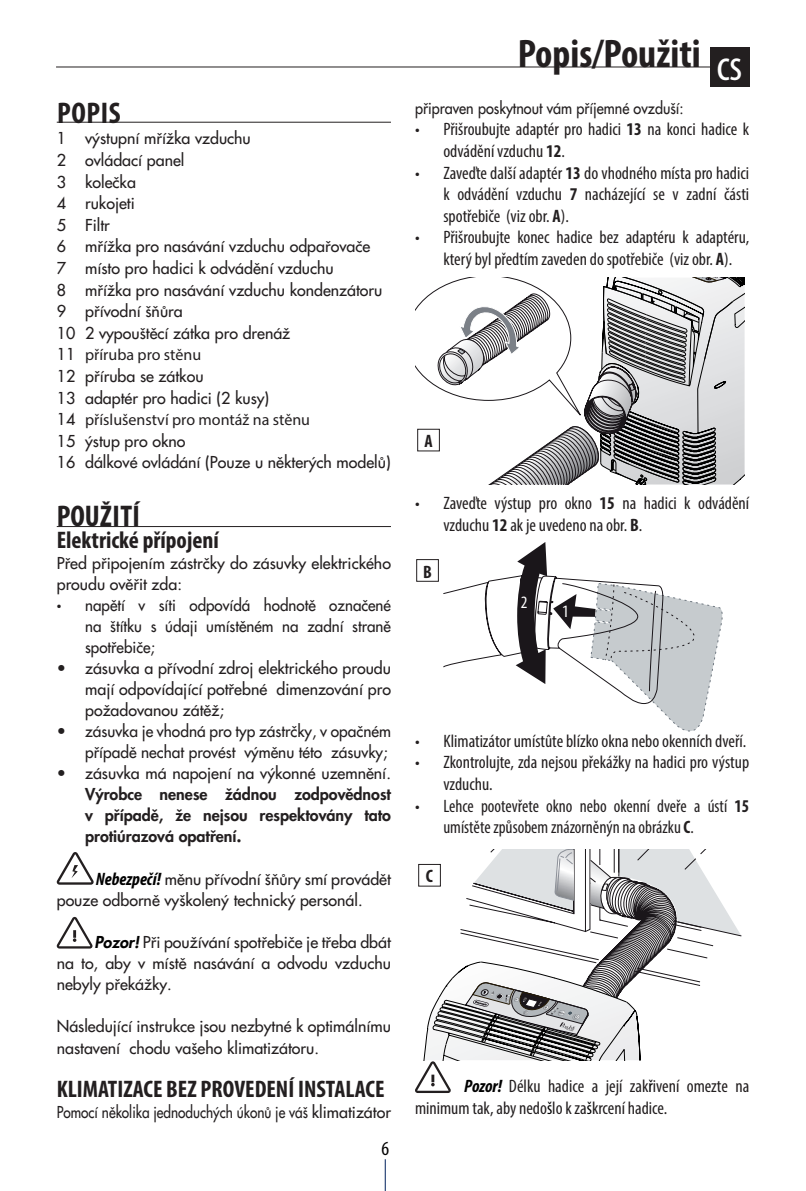
<style>
.page{position:relative;width:806px;height:1191px;background:#fff}
.page>*{position:absolute;margin:0;border:0;box-sizing:border-box;transform-origin:0 0}
.t1{font:condensed 44px "Myriad Pro";color:#fff}
.t2{font:700 condensed 40px "Myriad Pro";color:#231f20}
.t3{font:700 condensed 30px "Myriad Pro";letter-spacing:.02em;color:#231f20}
.t4{font:700 condensed 24px "Myriad Pro";color:#231f20}
.t5{font:condensed 20px "Myriad Pro";color:#000}
.t6{font:condensed 18px/21.6px "Myriad Pro";color:#231f20}
.t7{font:700 condensed 18px "Myriad Pro";color:#231f20}
.t8{font:condensed 17.4px "Myriad Pro";color:#fff}
.t9{font:500 16px/21px "Futura CE";color:#231f20}
.t10{font:800 16px/21.2px "Futura CE";color:#231f20;text-align:justify}
.t11{font:500 16px/21px "Futura CE";color:#231f20;text-align:justify;scale:.95 1}
.t12{font:16px "Myriad Pro";color:#231f20}
.t13{font:500 16px "Futura CE";color:#231f20;scale:.85 1}
.t14{font:500 16px "Futura CE";color:#231f20;scale:.9 1}
.s1{font-family:"Futura CE";font-weight:500}
.s2{font-family:"Myriad Pro";font-weight:400;font-stretch:condensed;font-size:18px}
.s3{font-weight:500}
.s4{font-size:18px}
.s5{font-family:"Myriad Pro";font-weight:700;font-style:italic;font-stretch:condensed;font-size:18px;color:#000}
.s6{font-weight:800;font-style:italic;color:#000}
.s7{font-weight:700}
.s8{font-weight:700;font-style:italic;color:#000}
.s9{color:#000}
</style>
<div class="page">
<hr style="left:384px;top:1159px;width:1px;height:32px;background:#00215d">
<hr style="left:56px;top:66px;width:658px;height:1px;background:#231f20">
<div style="left:709px;top:47px;width:40px;height:40px;background:#231f20"></div>
<hr style="left:57px;top:122px;width:334px;height:1px;background:#231f20">
<hr style="left:57px;top:526px;width:334px;height:1px;background:#231f20">
<svg style="left:57px;top:852px;width:37px;height:32px"></svg>
<svg style="left:57px;top:917px;width:35px;height:31px"></svg>
<svg style="left:415px;top:277px;width:329px;height:207px"></svg>
<svg style="left:443px;top:542px;width:279px;height:189px"></svg>
<svg style="left:415px;top:850px;width:326px;height:243px"></svg>
<div style="left:417px;top:429px;width:22px;height:22px;border:1px solid #231f20"></div>
<div style="left:416px;top:559px;width:22px;height:23px;border:1px solid #231f20"></div>
<div style="left:418px;top:864px;width:22px;height:22px;background:#fff"></div>
<div style="left:418px;top:864px;width:22px;height:22px;border:1px solid #231f20"></div>
<p class="t3" style="left:57px;top:94px;width:65px">POPIS</p>
<p class="t9" style="left:57px;top:127px;width:195px">1 v˘stupní mfiíÏka vzduchu</p>
<p class="t9" style="left:57px;top:149px;width:129px">2 ovládací panel</p>
<p class="t9" style="left:57px;top:171px;width:81px">3 koleãka</p>
<p class="t9" style="left:57px;top:192px;width:79px">4 rukojeti</p>
<p class="t9" style="left:57px;top:214px;width:55px">5 Filtr</p>
<p class="t9" style="left:57px;top:235px;width:315px">6 mfiíÏka pro nasávání vzduchu odpafiovaãe</p>
<p class="t9" style="left:57px;top:257px;width:278px">7 místo pro hadici k odvádûní vzduchu</p>
<p class="t9" style="left:57px;top:279px;width:327px">8 mfiíÏka pro nasávání vzduchu kondenzátoru</p>
<p class="t9" style="left:57px;top:300px;width:127px">9 pfiívodní ‰ÀÛra</p>
<p class="t9" style="left:57px;top:322px;width:235px">10 2 vypou‰tûcí zátka pro drenáÏ</p>
<p class="t12" style="left:57px;top:345px;width:146px"><span class="s1">11</span> příruba pro stěnu</p>
<p class="t9" style="left:57px;top:365px;width:148px">12 pfiíruba se zátkou</p>
<p class="t9" style="left:57px;top:387px;width:214px">13 adaptér pro hadici (2 kusy)</p>
<p class="t12" style="left:57px;top:410px;width:255px"><span class="s1">14</span> příslušenství pro montáž na stěnu</p>
<p class="t9" style="left:57px;top:430px;width:130px">15 ˘stup pro okno</p>
<p class="t9" style="left:57px;top:451px;width:335px">16 dálkové ovládání (Pouze u nûkter˘ch modelÛ)</p>
<p class="t3" style="left:57px;top:497px;width:85px">POUŽITÍ</p>
<p class="t4" style="left:57px;top:524px;width:163px">Elektrické přípojení</p>
<p class="t9" style="left:57px;top:552px;width:335px">Pfied pfiipojením zástrãky do zásuvky elektrického proudu ovûfiit zda:</p>
<p class="t11" style="left:85px;top:594px;width:323px;text-indent:-28px"><span class="s2">•</span> napûtí v síti odpovídá hodnotû oznaãené na ‰títku s údaji umístûném na zadní stranû spotfiebiãe;</p>
<p class="t9" style="left:85px;top:657px;width:307px;text-align:justify;text-indent:-28px">• zásuvka a pfiívodní zdroj elektrického proudu mají odpovídající potfiebné dimenzování pro poÏadovanou zátûÏ;</p>
<p class="t9" style="left:57px;top:720px;width:335px;text-align:right">• zásuvka je vhodná pro typ zástrãky, v opaãném pfiípadû nechat provést v˘mûnu této zásuvky;</p>
<p class="t10" style="left:85px;top:762px;width:307px;text-indent:-28px"><span class="s3">• zásuvka má napojení na v˘konné uzemnûní.<br></span>V˘robce nenese Ïádnou zodpovûdnost v pfiípadû, Ïe nejsou respektovány tato protiúrazová opatfiení<span class="s4">.</span></p>
<p class="t9" style="left:57px;top:868px;width:335px;text-indent:39px"><span class="s5">Nebezpečí!</span> mûnu pfiívodní ‰ÀÛry smí provádût pouze odbornû vy‰kolen˘ technick˘ personál.</p>
<p class="t9" style="left:57px;top:931px;width:335px;text-align:justify;text-indent:38px"><span class="s6">Pozor!</span> Pfii pouÏívání spotfiebiãe je tfieba dbát na to, aby v místû nasávání a odvodu vzduchu nebyly pfiekáÏky.</p>
<p class="t9" style="left:57px;top:1015px;width:335px;line-height:21.6px">Následující instrukce jsou nezbytné k optimálnímu nastavení chodu va‰eho klimatizátoru.</p>
<p class="t4" style="left:57px;top:1073px;width:329px">KLIMATIZACE BEZ PROVEDENÍ INSTALACE</p>
<p class="t13" style="left:57px;top:1101px;width:394px">Pomocí nûkolika jednoduch˘ch úkonÛ je vá‰ klimatizátor</p>
<p class="t5" style="left:381px;top:1136px;width:9px">6</p>
<p class="t2" style="left:517px;top:28px;width:184px">Popis/Použiti</p>
<p class="t1" style="left:716px;top:39px;width:28px">cs</p>
<p class="t14" style="left:415px;top:97px;width:300px">pfiipraven poskytnout vám pfiíjemné ovzdu‰í:</p>
<p class="t6" style="left:443px;top:118px;width:307px;text-indent:-28px">• Přišroubujte adaptér pro hadici <span class="s7">13</span> na konci hadice k odvádění vzduchu <span class="s7">12</span>.</p>
<p class="t6" style="left:443px;top:161px;width:307px;text-align:justify;text-indent:-28px">• Zaveďte další adaptér <span class="s7">13</span> do vhodného místa pro hadici k odvádění vzduchu <span class="s7">7</span> nacházející se v zadní části spotřebiče (viz obr. <span class="s7">A</span>).</p>
<p class="t6" style="left:443px;top:226px;width:307px;text-indent:-28px">• Přišroubujte konec hadice bez adaptéru k adaptéru, který byl předtím zaveden do spotřebiče (viz obr. <span class="s7">A</span>).</p>
<p class="t7" style="left:424px;top:430px;width:10px">A</p>
<p class="t6" style="left:443px;top:492px;width:307px;text-indent:-28px">• Zaveďte výstup pro okno <span class="s7">15</span> na hadici k odvádění vzduchu <span class="s7">12</span> ak je uvedeno na obr. <span class="s7">B</span>.</p>
<p class="t7" style="left:423px;top:560px;width:10px">B</p>
<p class="t8" style="left:520px;top:591px;width:8px">2</p>
<p class="t8" style="left:561px;top:600px;width:8px">1</p>
<p class="t6" style="left:415px;top:729px;width:332px">• Klimatizátor umístûte blízko okna nebo okenních dveří.</p>
<p class="t6" style="left:443px;top:751px;width:307px;text-indent:-28px">• Zkontrolujte, zda nejsou překážky na hadici pro výstup vzduchu.</p>
<p class="t6" style="left:443px;top:794px;width:307px;text-indent:-28px">• Lehce pootevřete okno nebo okenní dveře a ústí <span class="s7">15 </span>umístěte způsobem znázorněnýn na obrázku <span class="s7">C</span>.</p>
<p class="t7" style="left:425px;top:865px;width:9px">C</p>
<p class="t6" style="left:415px;top:1075px;width:335px;text-indent:49px"><span class="s8">Pozor!</span> Délku hadice a její zak<span class="s9">ř</span>ivení omezte na minimum tak, aby nedo<span class="s9">š</span>lo k za<span class="s9">š</span>krcení hadice.</p>
</div>
